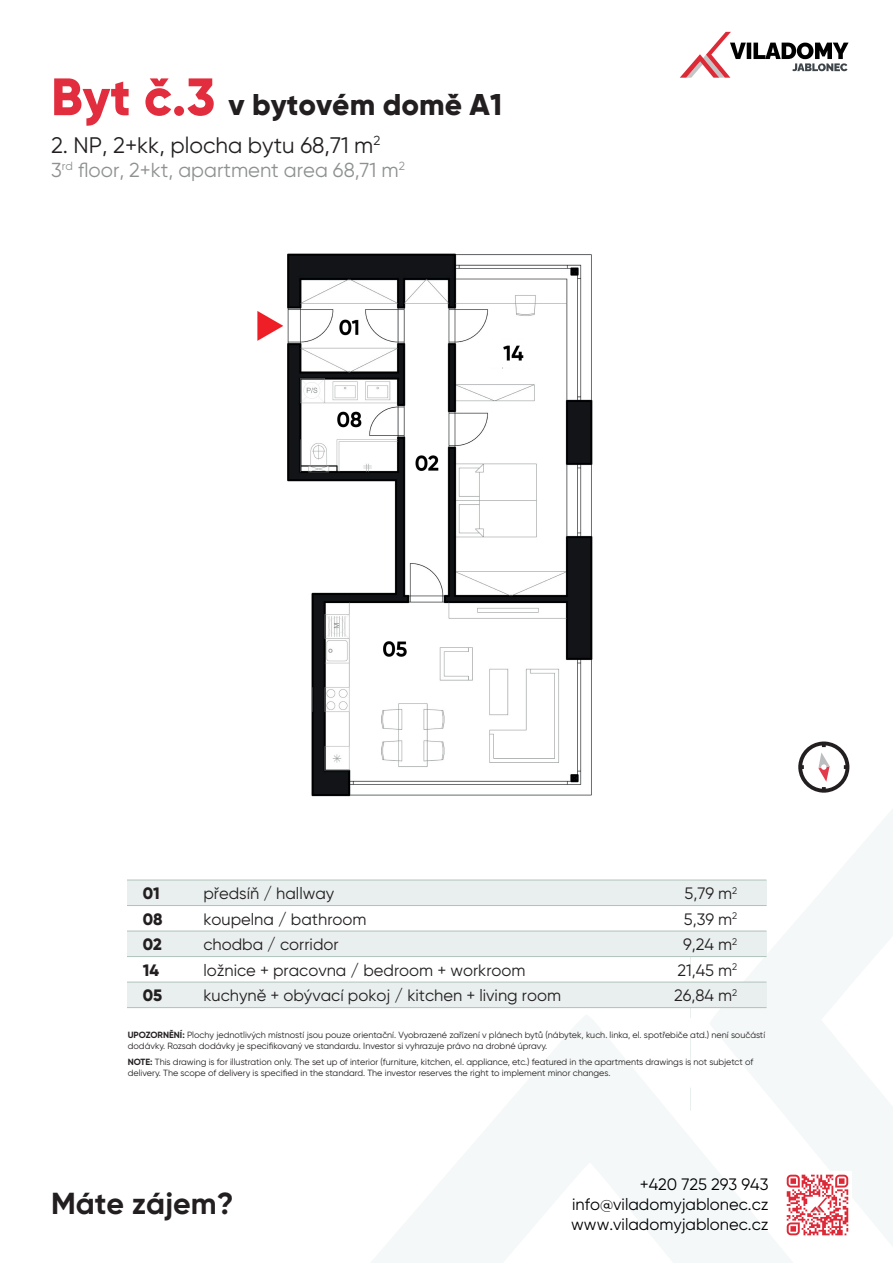
<style>
.page{position:relative;width:893px;height:1263px;background:#fff}
.page>*{position:absolute;margin:0;border:0;box-sizing:border-box;transform-origin:0 0}
.t1{font:700 30.3px "Gilroy";color:#231f20}
.t2{font:800 30px "Gilroy";color:#231f20}
.t3{font:22.5px "Gilroy";color:#231f20}
.t4{font:20.25px "Gilroy";color:#8e9191}
.t5{font:16.5px "Gilroy";color:#231f20}
.t6{font:16.5px/19.8px "Gilroy";color:#000001;text-align:justify}
.t7{font:800 16.5px "Gilroy";color:#231f20}
.t8{font:9px/10.8px "Gilroy";color:#231f20}
.s1{font-size:52.5px;color:#e22d3e}
.s2{font-weight:700}
</style>
<div class="page">
<svg style="left:680px;top:32px;width:169px;height:46px"></svg>
<div style="left:127px;top:880px;width:639px;height:25px;background:#e9efee"></div>
<div style="left:127px;top:931px;width:639px;height:25px;background:#e9efee"></div>
<div style="left:127px;top:982px;width:639px;height:25px;background:#e9efee"></div>
<hr style="left:127px;top:905px;width:639px;height:1px;background:#b0c2bc">
<hr style="left:127px;top:880px;width:639px;height:1px;background:#b0c2bc">
<hr style="left:127px;top:956px;width:639px;height:1px;background:#b0c2bc">
<hr style="left:127px;top:931px;width:639px;height:1px;background:#b0c2bc">
<hr style="left:127px;top:1007px;width:639px;height:1px;background:#b0c2bc">
<hr style="left:127px;top:982px;width:639px;height:1px;background:#b0c2bc">
<img style="left:786px;top:1174px;width:63px;height:62px">
<img style="left:257px;top:253px;width:336px;height:544px">
<svg style="left:798px;top:741px;width:51px;height:52px"></svg>
<h2 class="t2" style="left:51px;top:86px;width:453px"><span class="s1">Byt č.3</span> v bytovém domě A1</h2>
<h3 class="t3" style="left:51px;top:131px;width:331px">2. NP, 2+kk, plocha bytu 68,71 m<sup>2</sup></h3>
<h3 class="t4" style="left:51px;top:158px;width:355px">3<sup>rd</sup> floor, 2+kt, apartment area 68,71 m<sup>2</sup></h3>
<h3 class="t7" style="left:143px;top:883px;width:19px">01</h3>
<h3 class="t5" style="left:203px;top:883px;width:133px">předsíň / hallway</h3>
<h3 class="t5" style="left:684px;top:883px;width:54px">5,79 m<sup>2</sup></h3>
<h3 class="t7" style="left:143px;top:908px;width:21px">08</h3>
<h3 class="t5" style="left:203px;top:909px;width:165px">koupelna / bathroom</h3>
<h3 class="t5" style="left:684px;top:909px;width:55px">5,39 m<sup>2</sup></h3>
<h3 class="t7" style="left:143px;top:934px;width:21px">02</h3>
<h3 class="t5" style="left:203px;top:934px;width:137px">chodba / corridor</h3>
<h3 class="t5" style="left:683px;top:934px;width:56px">9,24 m<sup>2</sup></h3>
<h3 class="t7" style="left:143px;top:959px;width:18px">14</h3>
<h3 class="t5" style="left:203px;top:960px;width:324px">ložnice + pracovna / bedroom + workroom</h3>
<h3 class="t5" style="left:677px;top:960px;width:61px">21,45 m<sup>2</sup></h3>
<h3 class="t7" style="left:143px;top:985px;width:21px">05</h3>
<h3 class="t5" style="left:203px;top:985px;width:359px">kuchyně + obývací pokoj / kitchen + living room</h3>
<h3 class="t5" style="left:674px;top:985px;width:65px">26,84 m<sup>2</sup></h3>
<p class="t8" style="left:128px;top:1029px;width:639px"><span class="s2">UPOZORNĚNÍ:</span> Plochy jednotlivých místností jsou pouze orientační. Vyobrazené zařízení v plánech bytů (nábytek, kuch. linka, el. spotřebiče atd.) není součástí dodávky. Rozsah dodávky je specifikovaný ve standardu. Investor si vyhrazuje právo na drobné úpravy.</p>
<p class="t8" style="left:128px;top:1056px;width:627px"><span class="s2">NOTE:</span> This drawing is for illustration only. The set up of interior (furniture, kitchen, el. appliance, etc.) featured in the apartments drawings is not subjetct of delivery. The scope of delivery is specified in the standard. The investor reserves the right to implement minor changes.</p>
<h1 class="t1" style="left:51px;top:1184px;width:184px">Máte zájem?</h1>
<h3 class="t6" style="left:571px;top:1174px;width:199px;text-indent:69px">+420 725 293 943 info@viladomyjablonec.cz www.viladomyjablonec.cz</h3>
</div>
